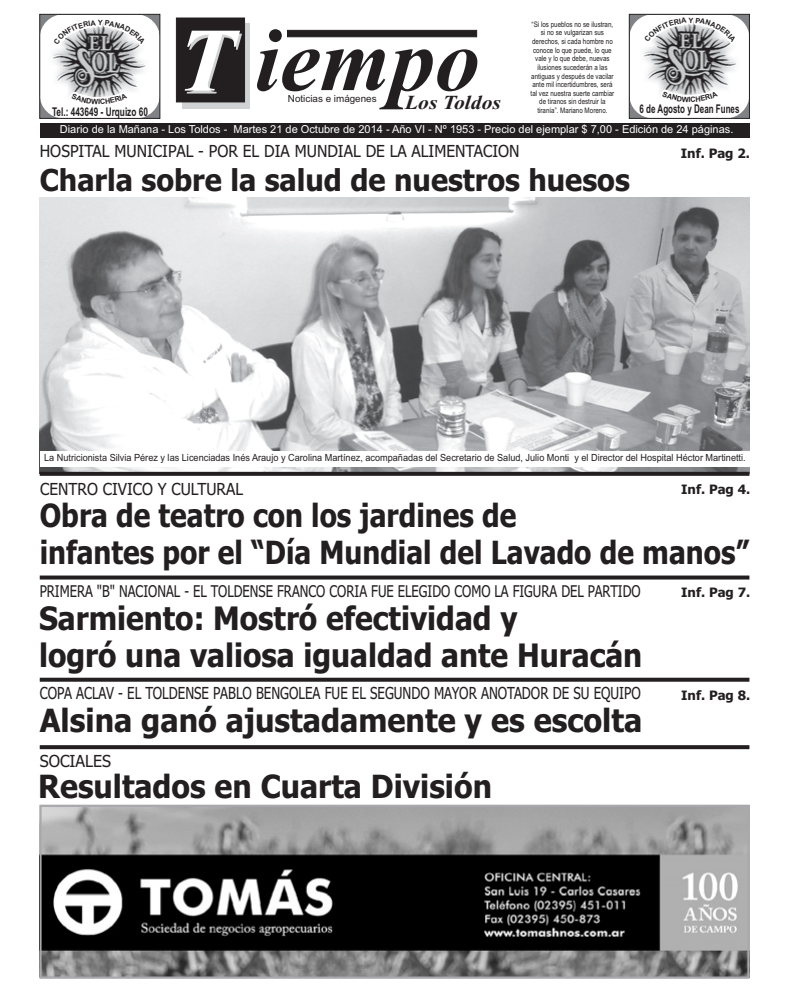
<style>
.page{position:relative;width:789px;height:993px;background:#fff}
.page>*{position:absolute;margin:0;border:0;box-sizing:border-box;transform-origin:0 0}
.t1{font:italic 700 89.8px "Times New Roman";color:#231f20}
.t2{font:700 32.3px/37.1px "Tahoma";color:#231f20;scale:.92 1}
.t3{font:700 32px/36.7px "Tahoma";color:#231f20;scale:.87 1}
.t4{font:700 32px "Tahoma";color:#231f20;scale:.95 1}
.t5{font:700 32px "Tahoma";color:#231f20;scale:.94 1}
.t6{font:700 30.1px "Tahoma";color:#231f20;scale:.95 1}
.t7{font:italic 700 19.9px "Times New Roman";color:#231f20;scale:1.09 1}
.t8{font:16.6px "Tahoma";color:#231f20;scale:.8 1}
.t9{font:16.6px "Tahoma";color:#231f20;scale:.94 1}
.t10{font:16.6px "Tahoma";color:#231f20;scale:.93 1}
.t11{font:16.6px "Tahoma";color:#231f20}
.t12{font:16.2px "Tahoma";color:#231f20;scale:.8 1}
.t13{font:700 12.9px "Tahoma";color:#231f20}
.t14{font:700 12px "Arial";color:#231f20;scale:.69 1}
.t15{font:700 12px "Arial";color:#231f20;scale:.67 1}
.t16{font:11px "Arial";color:#fff}
.t17{font:9.8px "Arial";color:#231f20;scale:.93 1}
.t18{font:9.8px "Arial";color:#231f20}
.t19{font:7.6px/8.6px "Arial Narrow";color:#231f20;text-align:center}
.s1{font-size:90.4px;color:#d1d2d4}
</style>
<div class="page">
<img style="left:40px;top:197px;width:709px;height:274px">
<div style="left:40px;top:123px;width:709px;height:14px;background:#231f20"></div>
<svg style="left:182px;top:23px;width:68px;height:85px"></svg>
<div style="left:176px;top:18px;width:68px;height:84px;background:#231f20"></div>
<div style="left:287px;top:30px;width:189px;height:7px;background:#231f20;border:1px solid #231f20"></div>
<svg style="left:40px;top:804px;width:709px;height:174px;background:#626262"></svg>
<svg style="left:40px;top:471px;width:709px;height:4px;background:#434041"></svg>
<div style="left:40px;top:450px;width:709px;height:16px;background:#fff"></div>
<svg style="left:40px;top:575px;width:709px;height:4px;background:#403c3d"></svg>
<svg style="left:40px;top:677px;width:709px;height:4px;background:#4a4748"></svg>
<svg style="left:40px;top:745px;width:709px;height:4px;background:#2c2829"></svg>
<svg style="left:40px;top:14px;width:120px;height:104px"></svg>
<svg style="left:629px;top:14px;width:120px;height:104px"></svg>
<p class="t19" style="left:530px;top:20px;width:85px">“Si los pueblos no se ilustran, si no se vulgarizan sus derechos, si cada hombre no conoce lo que puede, lo que vale y lo que debe, nuevas ilusiones sucederán a las antiguas y después de vacilar ante mil incertidumbres, será tal vez nuestra suerte cambiar de tiranos sin destruir la</p>
<h1 class="t1" style="left:179px;top:29px;width:302px"><span class="s1">T</span> iempo</h1>
<p class="t18" style="left:288px;top:95px;width:90px">Noticias e imágenes</p>
<h3 class="t7" style="left:405px;top:95px;width:89px">Los Toldos</h3>
<h3 class="t14" style="left:52px;top:107px;width:140px">Tel.: 443649 - Urquizo 60</h3>
<p class="t19" style="left:537px;top:107px;width:72px">tiranía”. Mariano Moreno.</p>
<h3 class="t15" style="left:639px;top:104px;width:150px">6 de Agosto y Dean Funes</h3>
<h3 class="t16" style="left:60px;top:125px;width:674px">Diario de la Mañana - Los Toldos - Martes 21 de Octubre de 2014 - Año VI - Nº 1953 - Precio del ejemplar $ 7,00 - Edición de 24 páginas.</h3>
<h3 class="t9" style="left:40px;top:144px;width:511px">HOSPITAL MUNICIPAL - POR EL DIA MUNDIAL DE LA ALIMENTACION</h3>
<h3 class="t13" style="left:680px;top:148px;width:71px">Inf. Pag 2.</h3>
<h3 class="t6" style="left:40px;top:168px;width:622px">Charla sobre la salud de nuestros huesos</h3>
<p class="t17" style="left:44px;top:454px;width:755px">La Nutricionista Silvia Pérez y las Licenciadas Inés Araujo y Carolina Martínez, acompañadas del Secretario de Salud, Julio Monti y el Director del Hospital Héctor Martinetti.</p>
<h3 class="t3" style="left:40px;top:500px;width:816px">Obra de teatro con los jardines de<br>infantes por el “Día Mundial del Lavado de manos”</h3>
<h3 class="t12" style="left:40px;top:584px;width:752px">PRIMERA "B" NACIONAL - EL TOLDENSE FRANCO CORIA FUE ELEGIDO COMO LA FIGURA DEL PARTIDO</h3>
<h2 class="t2" style="left:39px;top:602px;width:656px">Sarmiento: Mostró efectividad y<br>logró una valiosa igualdad ante Huracán</h2>
<h3 class="t10" style="left:40px;top:482px;width:219px">CENTRO CIVICO Y CULTURAL</h3>
<h3 class="t13" style="left:680px;top:484px;width:71px">Inf. Pag 4.</h3>
<h3 class="t13" style="left:680px;top:587px;width:71px">Inf. Pag 7.</h3>
<h3 class="t8" style="left:40px;top:686px;width:752px">COPA ACLAV - EL TOLDENSE PABLO BENGOLEA FUE EL SEGUNDO MAYOR ANOTADOR DE SU EQUIPO</h3>
<h3 class="t13" style="left:680px;top:689px;width:71px">Inf. Pag 8.</h3>
<h3 class="t4" style="left:40px;top:707px;width:635px">Alsina ganó ajustadamente y es escolta</h3>
<h3 class="t11" style="left:40px;top:753px;width:73px">SOCIALES</h3>
<h3 class="t5" style="left:38px;top:772px;width:484px">Resultados en Cuarta División</h3>
</div>
